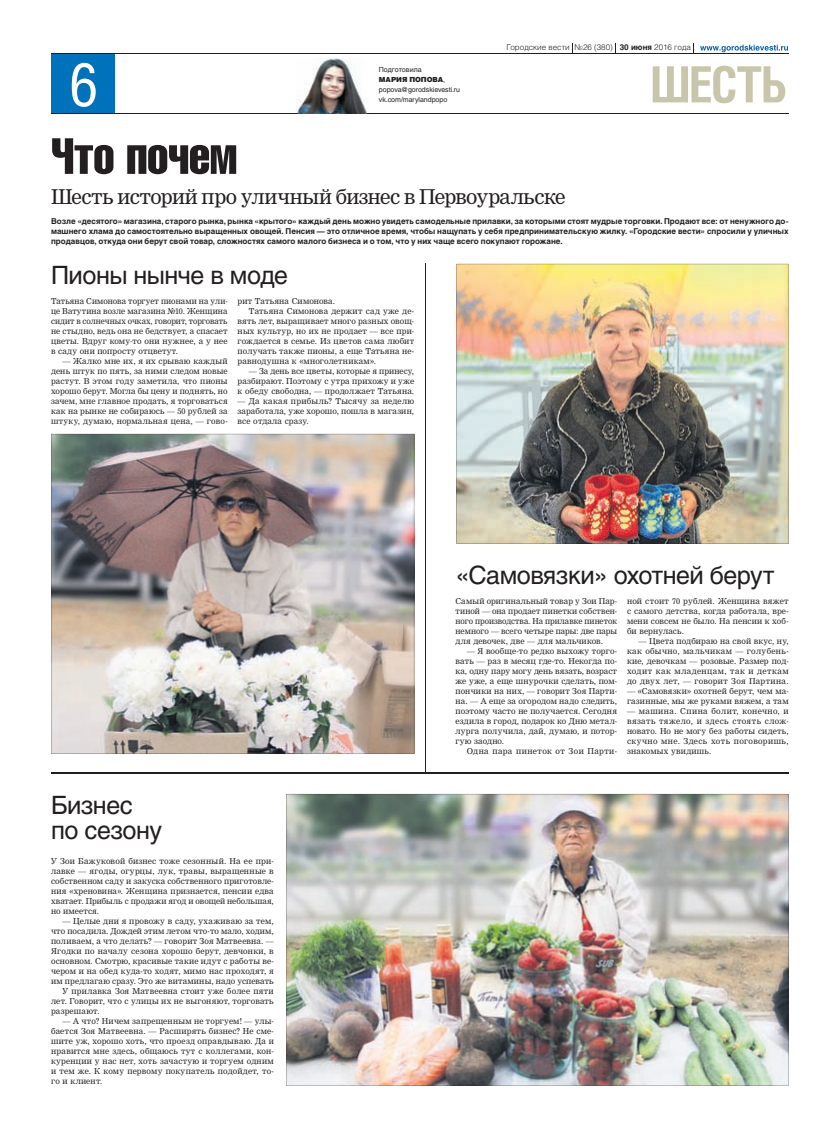
<style>
.page{position:relative;width:817px;height:1134px;background:#fff}
.page>*{position:absolute;margin:0;border:0;box-sizing:border-box;transform-origin:0 0}
.t1{font:60px "Helios Cond";color:#fff}
.t2{font:50px "Helios Compressed";letter-spacing:-.01em;color:#231f20}
.t3{font:700 50px "Helios Cond";letter-spacing:-.025em;color:#c8c6aa}
.t4{font:25px/25px "Helios";letter-spacing:-.02em;color:#231f20}
.t5{font:20px "Nimrod Cyr";letter-spacing:-.02em;color:#231f20}
.t6{font:8px/10px "Nimrod Cyr";letter-spacing:.02em;color:#231f20;text-align:justify}
.t7{font:700 8px/10px "Helios";letter-spacing:.005em;color:#231f20;text-align:justify}
.t8{font:300 8px "Helios";color:#231f20}
.t9{font:8px "Nimrod Cyr";letter-spacing:.05em;color:#231f20}
.t10{font:7px/10px "Helios";letter-spacing:-.005em;color:#231f20}
.s1{font-weight:900}
.s2{font-weight:700}
</style>
<div class="page">
<div style="left:51px;top:54px;width:63px;height:60px;background:#0072bc"></div>
<hr style="left:51px;top:114px;width:737px;height:1px;background:#231f20">
<hr style="left:51px;top:54px;width:737px;height:1px;background:#231f20">
<svg style="left:700px;top:45px;width:87px;height:7px"></svg>
<img style="left:297px;top:59px;width:71px;height:56px">
<hr style="left:425px;top:264px;width:1px;height:510px;background:#231f20">
<hr style="left:51px;top:773px;width:737px;height:1px;background:#231f20">
<img style="left:51px;top:434px;width:363px;height:320px">
<img style="left:456px;top:264px;width:332px;height:280px">
<img style="left:286px;top:794px;width:502px;height:292px">
<p class="t1" style="left:69px;top:63px;width:30px">6</p>
<p class="t10" style="left:379px;top:66px;width:83px">Подготовила<br><span class="s1">МАРИЯ ПОПОВА</span>, popova@gorodskievesti.ru vk.com/marylandpopo</p>
<p class="t8" style="left:506px;top:45px;width:186px">Городские вести №26 (380) <span class="s2">30 июня</span> 2016 года</p>
<p class="t3" style="left:650px;top:67px;width:139px">ШЕСТЬ</p>
<p class="t2" style="left:51px;top:136px;width:188px">Что почем</p>
<p class="t5" style="left:51px;top:188px;width:516px">Шесть историй про уличный бизнес в Первоуральске</p>
<p class="t7" style="left:51px;top:217px;width:739px">Возле «десятого» магазина, старого рынка, рынка «крытого» каждый день можно увидеть самодельные прилавки, за которыми стоят мудрые торговки. Продают все: от ненужного до&shy;машнего хлама до самостоятельно выращенных овощей. Пенсия — это отличное время, чтобы нащупать у себя предпринимательскую жилку. «Городские вести» спросили у уличных продавцов, откуда они берут свой товар, сложностях самого малого бизнеса и о том, что у них чаще всего покупают горожане.</p>
<p class="t4" style="left:51px;top:265px;width:238px">Пионы нынче в моде</p>
<p class="t6" style="left:51px;top:296px;width:178px">Татьяна Симонова торгует пионами на ули&shy;це Ватутина возле магазина №10. Женщина сидит в солнечных очках, говорит, торговать не стыдно, ведь она не бедствует, а спасает цветы. Вдруг кому-то они нужнее, а у нее в саду они попросту отцветут.</p>
<p class="t6" style="left:51px;top:356px;width:178px;text-indent:11px">— Жалко мне их, я их срываю каждый день штук по пять, за ними следом новые растут. В этом году заметила, что пионы хорошо берут. Могла бы цену и поднять, но зачем, мне главное продать, я торговаться как на рынке не собираюсь — 50 рублей за штуку, думаю, нормальная цена, — гово-</p>
<p class="t6" style="left:237px;top:296px;width:99px">рит Татьяна Симонова.</p>
<p class="t6" style="left:249px;top:306px;width:167px">Татьяна Симонова держит сад уже де-</p>
<p class="t6" style="left:237px;top:316px;width:178px">вять лет, выращивает много разных овощ-</p>
<p class="t6" style="left:237px;top:326px;width:178px">ных культур, но их не продает — все при-</p>
<p class="t6" style="left:237px;top:336px;width:178px">гождается в семье. Из цветов сама любит</p>
<p class="t6" style="left:237px;top:346px;width:178px">получать также пионы, а еще Татьяна не-</p>
<p class="t6" style="left:237px;top:356px;width:140px">равнодушна к «многолетникам».</p>
<p class="t6" style="left:237px;top:366px;width:178px;text-indent:11px">— За день все цветы, которые я принесу, разбирают. Поэтому с утра прихожу и уже к обеду свободна, — продолжает Татьяна.</p>
<p class="t6" style="left:237px;top:396px;width:178px">— Да какая прибыль? Тысячу за неделю заработала, уже хорошо, пошла в магазин, все отдала сразу.</p>
<p class="t4" style="left:51px;top:795px;width:113px">Бизнес по сезону</p>
<p class="t6" style="left:51px;top:856px;width:224px">У Зои Бажуковой бизнес тоже сезонный. На ее при&shy;лавке — ягоды, огурцы, лук, травы, выращенные в собственном саду и закуска собственного приготовле&shy;ния «хреновина». Женщина признается, пенсии едва хватает. Прибыль с продажи ягод и овощей небольшая, но имеется.</p>
<p class="t6" style="left:62px;top:916px;width:213px">— Целые дни я провожу в саду, ухаживаю за тем,</p>
<p class="t6" style="left:51px;top:926px;width:224px">что посадила. Дождей этим летом что-то мало, ходим,</p>
<p class="t6" style="left:51px;top:936px;width:224px">поливаем, а что делать? — говорит Зоя Матвеевна. —</p>
<p class="t6" style="left:51px;top:946px;width:224px">Ягодки по началу сезона хорошо берут, девчонки, в</p>
<p class="t6" style="left:51px;top:956px;width:224px">основном. Смотрю, красивые такие идут с работы ве-</p>
<p class="t6" style="left:51px;top:966px;width:224px">чером и на обед куда-то ходят, мимо нас проходят, я</p>
<p class="t6" style="left:51px;top:976px;width:224px">им предлагаю сразу. Это же витамины, надо успевать</p>
<p class="t6" style="left:62px;top:986px;width:213px">У прилавка Зоя Матвеевна стоит уже более пяти</p>
<p class="t6" style="left:51px;top:996px;width:224px">лет. Говорит, что с улицы их не выгоняют, торговать</p>
<p class="t6" style="left:51px;top:1006px;width:50px">разрешают.</p>
<p class="t6" style="left:51px;top:1016px;width:224px;text-indent:11px">— А что? Ничем запрещенным не торгуем! — улы&shy;бается Зоя Матвеевна. — Расширять бизнес? Не сме&shy;шите уж, хорошо хоть, что проезд оправдываю. Да и нравится мне здесь, общаюсь тут с коллегами, кон&shy;куренции у нас нет, хоть зачастую и торгуем одним и тем же. К кому первому покупатель подойдет, то&shy;го и клиент.</p>
<p class="t4" style="left:455px;top:565px;width:320px">«Самовязки» охотней берут</p>
<p class="t6" style="left:455px;top:596px;width:163px">Самый оригинальный товар у Зои Пар&shy;тиной — она продает пинетки собствен&shy;ного производства. На прилавке пинеток немного — всего четыре пары: две пары для девочек, две — для мальчиков.</p>
<p class="t6" style="left:467px;top:646px;width:152px">— Я вообще-то редко выхожу торго-</p>
<p class="t6" style="left:455px;top:656px;width:163px">вать — раз в месяц где-то. Некогда по-</p>
<p class="t6" style="left:455px;top:666px;width:163px">ка, одну пару могу день вязать, возраст</p>
<p class="t6" style="left:455px;top:676px;width:163px">же уже, а еще шнурочки сделать, пом-</p>
<p class="t6" style="left:455px;top:686px;width:163px">пончики на них, — говорит Зоя Парти-</p>
<p class="t6" style="left:455px;top:696px;width:163px">на. — А еще за огородом надо следить,</p>
<p class="t6" style="left:455px;top:706px;width:163px">поэтому часто не получается. Сегодня</p>
<p class="t6" style="left:455px;top:716px;width:163px">ездила в город, подарок ко Дню метал-</p>
<p class="t6" style="left:455px;top:726px;width:163px">лурга получила, дай, думаю, и потор-</p>
<p class="t6" style="left:455px;top:736px;width:50px">гую заодно.</p>
<p class="t9" style="left:467px;top:748px;width:152px">Одна пара пинеток от Зои Парти-</p>
<p class="t6" style="left:627px;top:596px;width:163px">ной стоит 70 рублей. Женщина вяжет с самого детства, когда работала, вре&shy;мени совсем не было. На пенсии к хоб&shy;би вернулась.</p>
<p class="t6" style="left:627px;top:636px;width:163px;text-indent:11px">— Цвета подбираю на свой вкус, ну, как обычно, мальчикам — голубень&shy;кие, девочкам — розовые. Размер под&shy;ходит как младенцам, так и деткам до двух лет, — говорит Зоя Партина.</p>
<p class="t6" style="left:627px;top:686px;width:163px">— «Самовязки» охотней берут, чем ма&shy;газинные, мы же руками вяжем, а там</p>
<p class="t6" style="left:627px;top:706px;width:163px">— машина. Спина болит, конечно, и вязать тяжело, и здесь стоять слож&shy;новато. Но не могу без работы сидеть, скучно мне. Здесь хоть поговоришь, знакомых увидишь.</p>
</div>
